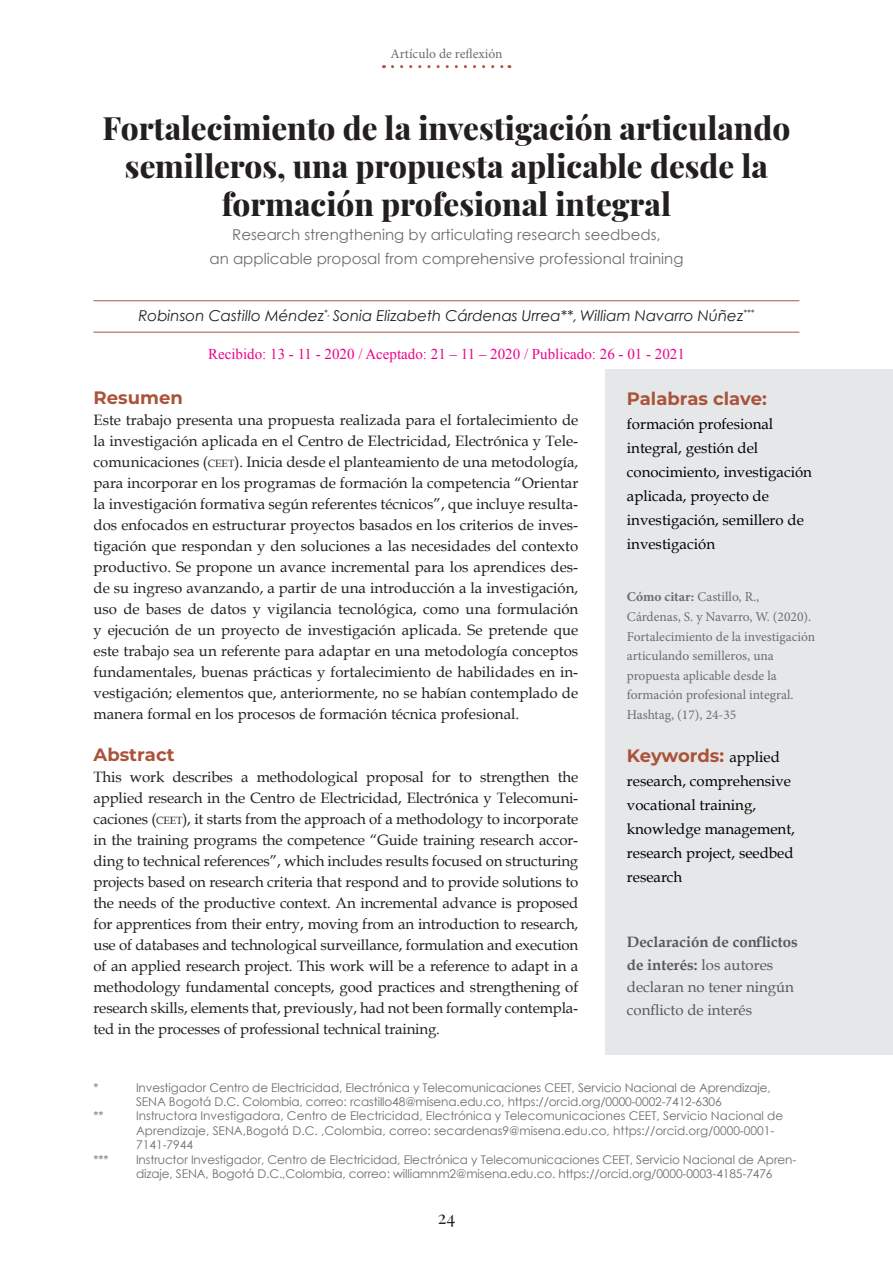
<style>
.page{position:relative;width:893px;height:1263px;background:#fff}
.page>*{position:absolute;margin:0;border:0;box-sizing:border-box;transform-origin:0 0}
.T1_-_Titular{font:800 31.5px/37.8px "Playfair Display";color:#231f20;text-align:center}
.Como_citar{font:700 18px "Montserrat";color:#aa533a}
.C1__Cuerpo_de_txt{font:700 18px "Montserrat";color:#aa533a}
.t1{font:18px "Playfair Display";color:#231f20}
.C1__Cuerpo_de_txt-2{font:15px/21px "Book Antiqua";letter-spacing:-.005em;color:#231f20;text-align:justify}
.C1__Cuerpo_de_txt-3{font:15px/24px "Book Antiqua";color:#000}
.T1_-_Titular_EN{font:15px/24px "Century Gothic";color:#6c6d70;text-align:center}
.Como_citar-2{font:15px/24px "Book Antiqua";color:#000}
.Como_citar-3{font:15px/22.5px "Book Antiqua";color:#57585a}
.Autores{font:italic 15px "Century Gothic";color:#231f20}
.t2{font:15px "Times New Roman";color:#ed028c}
.Como_citar-4{font:13.5px/19.5px "Minion Pro";color:#6c6d70}
.pie_de_pagina{font:12px/14.4px "Century Gothic";letter-spacing:-.01em;color:#6c6d70}
.s1{font-size:10.5px}
.s2{font-style:inherit}
.s3{font-weight:700}
.s4{font-family:"Book Antiqua";font-weight:400;font-size:15px;color:#000}
</style>
<div class="page">
<svg style="left:392px;top:65px;width:118px;height:3px"></svg>
<div style="left:605px;top:369px;width:288px;height:685px;background:#e6e7e9"></div>
<hr style="left:94px;top:332px;width:705px;height:1px;background:#aa533a">
<hr style="left:94px;top:300px;width:705px;height:1px;background:#aa533a">
<p class="Como_citar-4" style="left:390px;top:44px;width:114px">Artículo de reflexión</p>
<p class="T1_-_Titular" style="left:103px;top:107px;width:689px">Fortalecimiento de la investigación articulando semilleros, una propuesta aplicable desde la formación profesional integral</p>
<p class="T1_-_Titular_EN" style="left:209px;top:222px;width:475px">Research strengthening by articulating research seedbeds,<br>an applicable proposal from comprehensive professional training</p>
<p class="Autores" style="left:138px;top:306px;width:618px">Robinson Castillo Méndez<sup>*,</sup> Sonia Elizabeth Cárdenas Urrea**, William Navarro Núñez<sup>***</sup></p>
<p class="t2" style="left:208px;top:344px;width:478px">Recibido: 13 - 11 - 2020 / Aceptado: 21 – 11 – 2020 / Publicado: 26 - 01 - 2021</p>
<p class="Como_citar" style="left:94px;top:385px;width:91px">Resumen</p>
<p class="C1__Cuerpo_de_txt-2" style="left:94px;top:409px;width:486px">Este trabajo presenta una propuesta realizada para el fortalecimiento de la investigación aplicada en el Centro de Electricidad, Electrónica y Tele&shy;comunicaciones (<span class="s1">CEET</span>). Inicia desde el planteamiento de una metodología, para incorporar en los programas de formación la competencia “Orientar la investigación formativa según referentes técnicos”, que incluye resulta&shy;dos enfocados en estructurar proyectos basados en los criterios de inves&shy;tigación que respondan y den soluciones a las necesidades del contexto productivo. Se propone un avance incremental para los aprendices des&shy;de su ingreso avanzando, a partir de una introducción a la investigación, uso de bases de datos y vigilancia tecnológica, como una formulación y ejecución de un proyecto de investigación aplicada. Se pretende que este trabajo sea un referente para adaptar en una metodología conceptos fundamentales, buenas prácticas y fortalecimiento de habilidades en in&shy;vestigación; elementos que, anteriormente, no se habían contemplado de manera formal en los procesos de formación técnica profesional.</p>
<p class="Como_citar" style="left:94px;top:742px;width:83px">Abstract</p>
<p class="C1__Cuerpo_de_txt-2" style="left:94px;top:766px;width:486px">This work describes a methodological proposal for to strengthen the applied research in the Centro de Electricidad, Electrónica y Telecomuni&shy;caciones (<span class="s1">CEET</span><span class="s2">)</span>, it starts from the approach of a methodology to incorporate in the training programs the competence “Guide training research accor&shy;ding to technical references”, which includes results focused on structuring projects based on research criteria that respond and to provide solutions to the needs of the productive context. An incremental advance is proposed for apprentices from their entry, moving from an introduction to research, use of databases and technological surveillance, formulation and execution of an applied research project. This work will be a reference to adapt in a methodology fundamental concepts, good practices and strengthening of research skills, elements that, previously, had not been formally contempla&shy;ted in the processes of professional technical training.</p>
<p class="C1__Cuerpo_de_txt" style="left:627px;top:386px;width:141px">Palabras clave:</p>
<p class="C1__Cuerpo_de_txt-3" style="left:627px;top:412px;width:187px">formación profesional integral, gestión del conocimiento, investigación aplicada, proyecto de investigación, semillero de investigación</p>
<p class="Como_citar-4" style="left:627px;top:587px;width:190px"><span class="s3">Cómo citar:</span> Castillo, R.,<br>Cárdenas, S. y Navarro, W. (2020).<br>Fortalecimiento de la investigación articulando semilleros, una propuesta aplicable desde la formación profesional integral.<br>Hashtag, (17), 24-35</p>
<p class="Como_citar" style="left:627px;top:743px;width:155px">Keywords: <span class="s4">applied</span></p>
<p class="Como_citar-2" style="left:627px;top:768px;width:170px">research, comprehensive vocational training, knowledge management, research project, seedbed research</p>
<p class="Como_citar-3" style="left:627px;top:930px;width:172px"><span class="s3">Declaración de conflictos de interés:</span> los autores declaran no tener ningún conflicto de interés</p>
<p class="pie_de_pagina" style="left:94px;top:1080px;width:7px">*</p>
<p class="pie_de_pagina" style="left:136px;top:1080px;width:636px">Investigador Centro de Electricidad, Electrónica y Telecomunicaciones CEET, Servicio Nacional de Aprendizaje,<br>SENA Bogotá D.C. Colombia, correo: rcastillo48@misena.edu.co, https://orcid.org/0000-0002-7412-6306</p>
<p class="pie_de_pagina" style="left:94px;top:1108px;width:12px">**</p>
<p class="pie_de_pagina" style="left:136px;top:1108px;width:649px">Instructora Investigadora, Centro de Electricidad, Electrónica y Telecomunicaciones CEET, Servicio Nacional de<br>Aprendizaje, SENA,Bogotá D.C. ,Colombia, correo: secardenas9@misena.edu.co, https://orcid.org/0000-0001-<br>7141-7944</p>
<p class="pie_de_pagina" style="left:94px;top:1152px;width:17px">***</p>
<p class="pie_de_pagina" style="left:136px;top:1152px;width:662px">Instructor Investigador, Centro de Electricidad, Electrónica y Telecomunicaciones CEET, Servicio Nacional de Apren&shy;dizaje, SENA, Bogotá D.C.,Colombia, correo: williamnm2@misena.edu.co. https://orcid.org/0000-0003-4185-7476</p>
<p class="t1" style="left:438px;top:1203px;width:19px">24</p>
</div>
